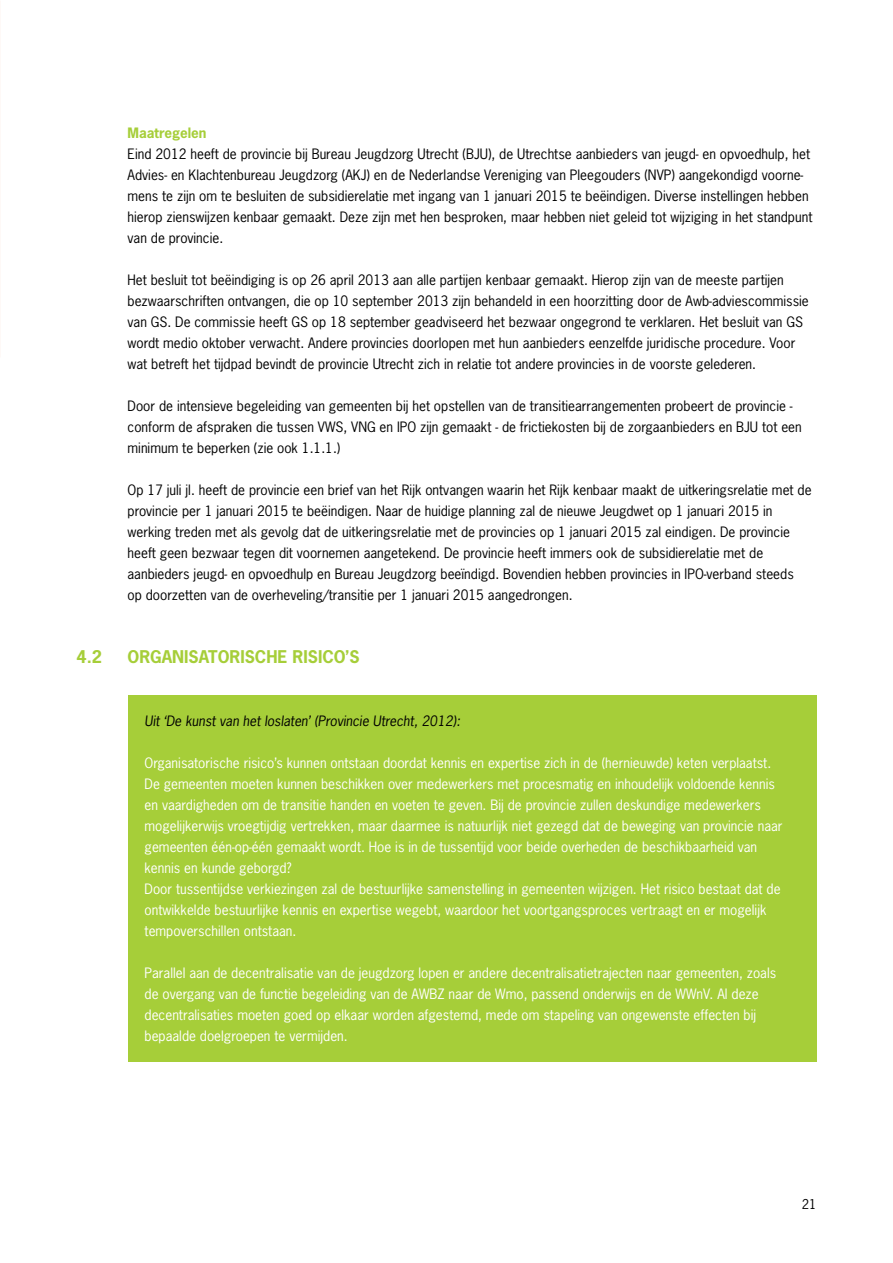
<style>
.page{position:relative;width:893px;height:1263px;background:#fff}
.page>*{position:absolute;margin:0;border:0;box-sizing:border-box;transform-origin:0 0}
._2-Subkop{font:700 16.5px "News Gothic Std";color:#a6ce39}
._4-platte_tekst{font:13.5px/21px "News Gothic Std";color:#000}
._4-platte_tekst-2{font:13.5px "News Gothic Std";color:#fff}
._4-platte_tekst-3{font:italic 13.5px "News Gothic Std";color:#000}
.t1{font:700 13.5px "News Gothic Std";color:#a6ce39}
.t2{font:12.75px "News Gothic Std";color:#000}
</style>
<div class="page">
<div style="left:128px;top:695px;width:688px;height:367px;background:#a6ce39"></div>
<p class="t1" style="left:128px;top:124px;width:81px">Maatregelen</p>
<p class="_4-platte_tekst" style="left:128px;top:143px;width:686px">Eind 2012 heeft de provincie bij Bureau Jeugdzorg Utrecht (BJU), de Utrechtse aanbieders van jeugd- en opvoedhulp, het Advies- en Klachtenbureau Jeugdzorg (AKJ) en de Nederlandse Vereniging van Pleegouders (NVP) aangekondigd voorne&shy;mens te zijn om te besluiten de subsidierelatie met ingang van 1 januari 2015 te beëindigen. Diverse instellingen hebben hierop zienswijzen kenbaar gemaakt. Deze zijn met hen besproken, maar hebben niet geleid tot wijziging in het standpunt van de provincie.</p>
<p class="_4-platte_tekst" style="left:128px;top:269px;width:683px">Het besluit tot beëindiging is op 26 april 2013 aan alle partijen kenbaar gemaakt. Hierop zijn van de meeste partijen bezwaarschriften ontvangen, die op 10 september 2013 zijn behandeld in een hoorzitting door de Awb-adviescommissie van GS. De commissie heeft GS op 18 september geadviseerd het bezwaar ongegrond te verklaren. Het besluit van GS wordt medio oktober verwacht. Andere provincies doorlopen met hun aanbieders eenzelfde juridische procedure. Voor wat betreft het tijdpad bevindt de provincie Utrecht zich in relatie tot andere provincies in de voorste gelederen.</p>
<p class="_4-platte_tekst" style="left:128px;top:395px;width:676px">Door de intensieve begeleiding van gemeenten bij het opstellen van de transitiearrangementen probeert de provincie - conform de afspraken die tussen VWS, VNG en IPO zijn gemaakt - de frictiekosten bij de zorgaanbieders en BJU tot een minimum te beperken (zie ook 1.1.1.)</p>
<p class="_4-platte_tekst" style="left:128px;top:479px;width:686px">Op 17 juli jl. heeft de provincie een brief van het Rijk ontvangen waarin het Rijk kenbaar maakt de uitkeringsrelatie met de provincie per 1 januari 2015 te beëindigen. Naar de huidige planning zal de nieuwe Jeugdwet op 1 januari 2015 in werking treden met als gevolg dat de uitkeringsrelatie met de provincies op 1 januari 2015 zal eindigen. De provincie heeft geen bezwaar tegen dit voornemen aangetekend. De provincie heeft immers ook de subsidierelatie met de aanbieders jeugd- en opvoedhulp en Bureau Jeugdzorg beeïndigd. Bovendien hebben provincies in IPO-verband steeds<br>op doorzetten van de overheveling/transitie per 1 januari 2015 aangedrongen.</p>
<p class="_2-Subkop" style="left:77px;top:646px;width:27px">4.2</p>
<p class="_2-Subkop" style="left:128px;top:646px;width:233px">ORGANISATORISCHE RISICO’S</p>
<p class="_4-platte_tekst-3" style="left:145px;top:712px;width:317px">Uit ‘De kunst van het loslaten’ (Provincie Utrecht, 2012):</p>
<p class="_4-platte_tekst-2" style="left:145px;top:754px;width:628px">Organisatorische risico’s kunnen ontstaan doordat kennis en expertise zich in de (hernieuwde) keten verplaatst.</p>
<p class="_4-platte_tekst-2" style="left:145px;top:775px;width:632px">De gemeenten moeten kunnen beschikken over medewerkers met procesmatig en inhoudelijk voldoende kennis</p>
<p class="_4-platte_tekst-2" style="left:145px;top:796px;width:618px">en vaardigheden om de transitie handen en voeten te geven. Bij de provincie zullen deskundige medewerkers</p>
<p class="_4-platte_tekst-2" style="left:145px;top:817px;width:639px">mogelijkerwijs vroegtijdig vertrekken, maar daarmee is natuurlijk niet gezegd dat de beweging van provincie naar</p>
<p class="_4-platte_tekst-2" style="left:145px;top:838px;width:614px">gemeenten één-op-één gemaakt wordt. Hoe is in de tussentijd voor beide overheden de beschikbaarheid van</p>
<p class="_4-platte_tekst-2" style="left:145px;top:859px;width:148px">kennis en kunde geborgd?</p>
<p class="_4-platte_tekst-2" style="left:145px;top:880px;width:637px">Door tussentijdse verkiezingen zal de bestuurlijke samenstelling in gemeenten wijzigen. Het risico bestaat dat de</p>
<p class="_4-platte_tekst-2" style="left:145px;top:901px;width:623px">ontwikkelde bestuurlijke kennis en expertise wegebt, waardoor het voortgangsproces vertraagt en er mogelijk</p>
<p class="_4-platte_tekst-2" style="left:145px;top:922px;width:153px">tempoverschillen ontstaan.</p>
<p class="_4-platte_tekst-2" style="left:145px;top:964px;width:633px">Parallel aan de decentralisatie van de jeugdzorg lopen er andere decentralisatietrajecten naar gemeenten, zoals</p>
<p class="_4-platte_tekst-2" style="left:145px;top:985px;width:616px">de overgang van de functie begeleiding van de AWBZ naar de Wmo, passend onderwijs en de WWnV. Al deze</p>
<p class="_4-platte_tekst-2" style="left:145px;top:1006px;width:613px">decentralisaties moeten goed op elkaar worden afgestemd, mede om stapeling van ongewenste effecten bij</p>
<p class="_4-platte_tekst-2" style="left:145px;top:1027px;width:205px">bepaalde doelgroepen te vermijden.</p>
<p class="t2" style="left:802px;top:1196px;width:16px">21</p>
</div>
